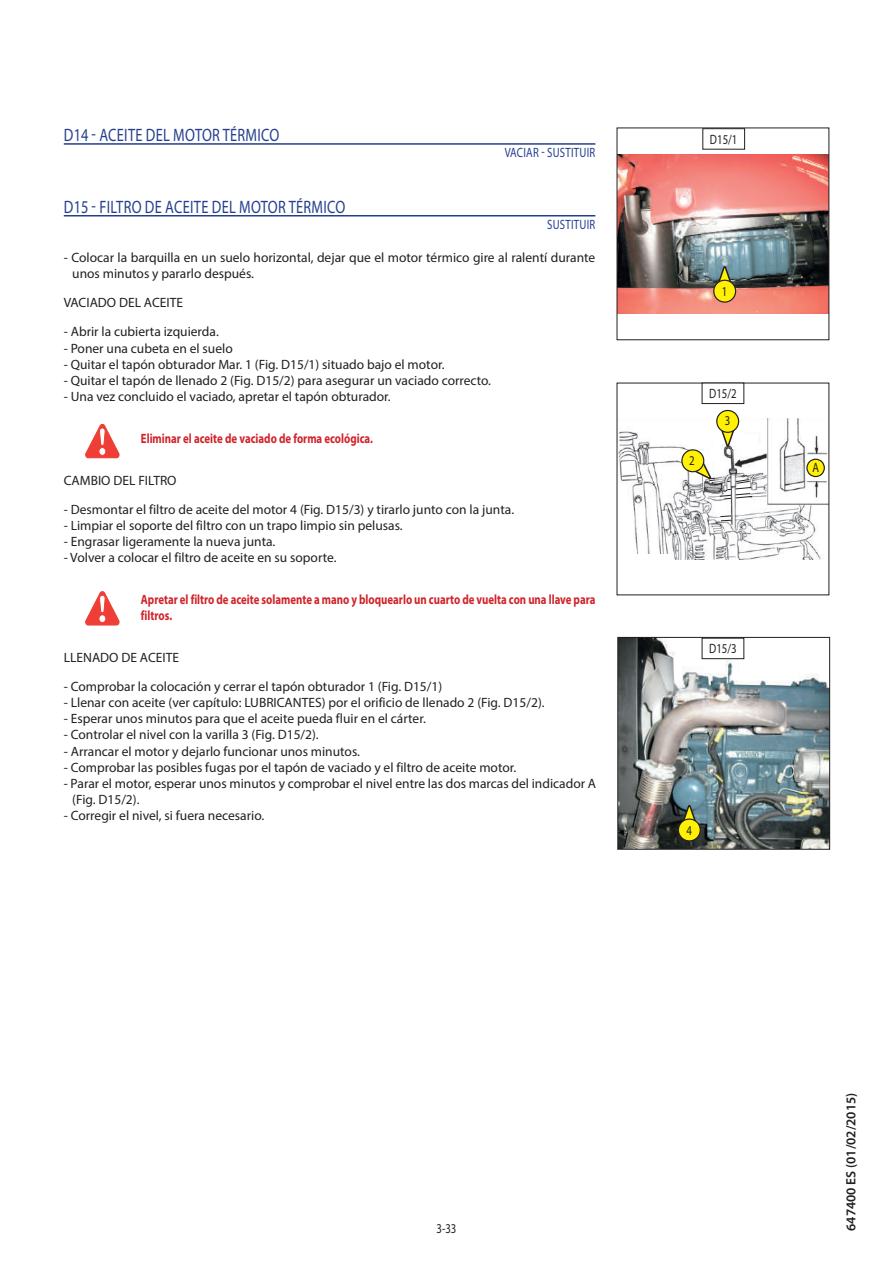
<style>
.page{position:relative;width:893px;height:1263px;background:#fff}
.page>*{position:absolute;margin:0;border:0;box-sizing:border-box;transform-origin:0 0}
.t1{font:18px "Myriad Pro";letter-spacing:.02em;color:#253f8e;scale:.8 1}
.t2{font:13.5px/16.2px "Myriad Pro";color:#231f20}
.t3{font:700 13.5px/16.2px "Myriad Pro";color:#d1232a;scale:.8 1}
.t4{font:13.5px "Myriad Pro";letter-spacing:.02em;color:#253f8e;scale:.8 1}
.t5{font:13.5px/26.8px "Myriad Pro";color:#231f20;scale:.8 1}
.t6{font:600 13.5px "Myriad Pro";color:#231f20}
</style>
<div class="page">
<hr style="left:64px;top:143px;width:531px;height:2px;background:#253f8e">
<hr style="left:64px;top:215px;width:531px;height:2px;background:#253f8e">
<svg style="left:85px;top:424px;width:34px;height:34px"></svg>
<svg style="left:85px;top:591px;width:34px;height:34px"></svg>
<img style="left:616px;top:127px;width:214px;height:214px">
<svg style="left:702px;top:128px;width:43px;height:22px"></svg>
<img style="left:617px;top:637px;width:213px;height:213px">
<svg style="left:701px;top:637px;width:43px;height:22px"></svg>
<svg style="left:712px;top:265px;width:25px;height:38px"></svg>
<svg style="left:616px;top:382px;width:214px;height:214px"></svg>
<svg style="left:806px;top:458px;width:19px;height:20px"></svg>
<svg style="left:681px;top:382px;width:72px;height:118px"></svg>
<svg style="left:677px;top:804px;width:24px;height:38px"></svg>
<h1 class="t1" style="left:64px;top:128px;width:271px">D14 - ACEITE DEL MOTOR TÉRMICO</h1>
<h1 class="t1" style="left:64px;top:200px;width:353px">D15 - FILTRO DE ACEITE DEL MOTOR TÉRMICO</h1>
<p class="t4" style="left:505px;top:148px;width:115px">VACIAR - SUSTITUIR</p>
<p class="t4" style="left:547px;top:219px;width:62px">SUSTITUIR</p>
<p class="t2" style="left:72px;top:251px;width:525px;text-indent:-9px">- Colocar la barquilla en un suelo horizontal, dejar que el motor térmico gire al ralentí durante unos minutos y pararlo después.</p>
<p class="t2" style="left:64px;top:296px;width:121px">VACIADO DEL ACEITE</p>
<p class="t2" style="left:64px;top:325px;width:157px">- Abrir la cubierta izquierda.</p>
<p class="t2" style="left:64px;top:341px;width:170px">- Poner una cubeta en el suelo</p>
<p class="t2" style="left:64px;top:357px;width:382px">- Quitar el tapón obturador Mar. 1 (Fig. D15/1) situado bajo el motor.</p>
<p class="t2" style="left:64px;top:373px;width:429px">- Quitar el tapón de llenado 2 (Fig. D15/2) para asegurar un vaciado correcto.</p>
<p class="t2" style="left:64px;top:390px;width:328px">- Una vez concluido el vaciado, apretar el tapón obturador.</p>
<p class="t3" style="left:141px;top:431px;width:292px">Eliminar el aceite de vaciado de forma ecológica.</p>
<p class="t2" style="left:64px;top:473px;width:114px">CAMBIO DEL FILTRO</p>
<p class="t2" style="left:64px;top:502px;width:452px">- Desmontar el filtro de aceite del motor 4 (Fig. D15/3) y tirarlo junto con la junta.</p>
<p class="t2" style="left:64px;top:518px;width:340px">- Limpiar el soporte del filtro con un trapo limpio sin pelusas.</p>
<p class="t2" style="left:64px;top:534px;width:213px">- Engrasar ligeramente la nueva junta.</p>
<p class="t2" style="left:64px;top:551px;width:274px">- Volver a colocar el filtro de aceite en su soporte.</p>
<p class="t3" style="left:141px;top:592px;width:569px">Apretar el filtro de aceite solamente a mano y bloquearlo un cuarto de vuelta con una llave para filtros.</p>
<p class="t2" style="left:64px;top:650px;width:117px">LLENADO DE ACEITE</p>
<p class="t2" style="left:64px;top:679px;width:380px">- Comprobar la colocación y cerrar el tapón obturador 1 (Fig. D15/1)</p>
<p class="t2" style="left:64px;top:695px;width:482px">- Llenar con aceite (ver capítulo: LUBRICANTES) por el orificio de llenado 2 (Fig. D15/2).</p>
<p class="t2" style="left:64px;top:712px;width:363px">- Esperar unos minutos para que el aceite pueda fluir en el cárter.</p>
<p class="t2" style="left:64px;top:728px;width:256px">- Controlar el nivel con la varilla 3 (Fig. D15/2).</p>
<p class="t2" style="left:64px;top:744px;width:298px">- Arrancar el motor y dejarlo funcionar unos minutos.</p>
<p class="t2" style="left:64px;top:760px;width:454px">- Comprobar las posibles fugas por el tapón de vaciado y el filtro de aceite motor.</p>
<p class="t2" style="left:72px;top:776px;width:525px;text-indent:-9px">- Parar el motor, esperar unos minutos y comprobar el nivel entre las dos marcas del indicador A (Fig. D15/2).</p>
<p class="t2" style="left:64px;top:809px;width:202px">- Corregir el nivel, si fuera necesario.</p>
<p class="t5" style="left:710px;top:127px;width:36px">D15/1</p>
<p class="t5" style="left:722px;top:279px;width:8px">1</p>
<p class="t5" style="left:689px;top:448px;width:8px">2</p>
<p class="t5" style="left:725px;top:381px;width:16px;text-indent:-16px">D15/2<br>3</p>
<p class="t5" style="left:709px;top:637px;width:36px">D15/3</p>
<p class="t5" style="left:686px;top:818px;width:8px">4</p>
<p class="t5" style="left:812px;top:455px;width:10px">A</p>
<p class="t5" style="left:436px;top:1216px;width:26px">3-33</p>
<p class="t6" style="left:846px;top:1231px;width:140px;rotate:-90deg">647400 ES (01/02/2015)</p>
</div>
